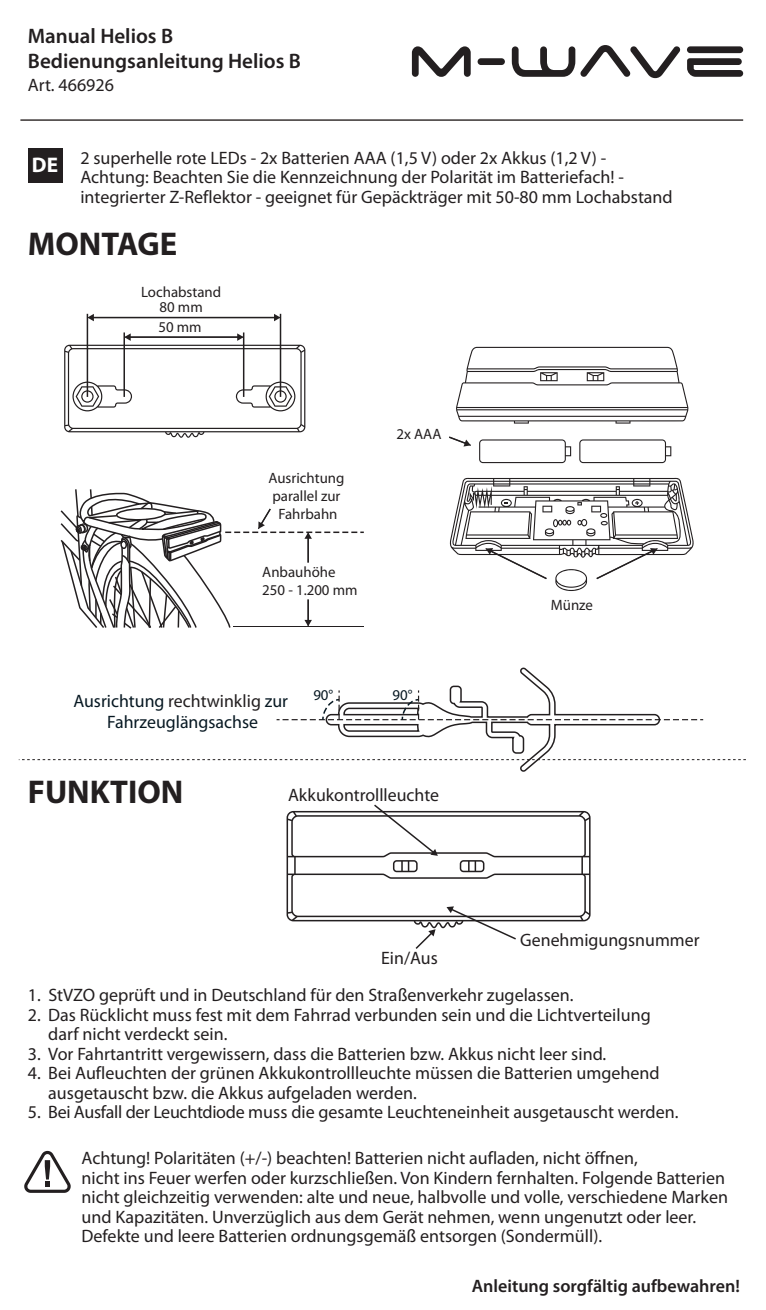
<style>
.page{position:relative;width:766px;height:1310px;background:#fff}
.page>*{position:absolute;margin:0;border:0;box-sizing:border-box;transform-origin:0 0}
.t1{font:700 33px "Myriad Pro";color:#231f20}
.t2{font:700 21.3px "Myriad Pro";color:#fff}
.t3{font:600 21px/25.2px "Myriad Pro";color:#231f20}
.t4{font:18px/19.5px "Myriad Pro";color:#231f20}
.t5{font:18px/21px "Myriad Pro";color:#071822;text-align:center}
.t6{font:600 18px "Myriad Pro";color:#231f20}
.t7{font:15px/18px "Myriad Pro";color:#231f20;text-align:center}
.t8{font:15px "Myriad Pro";color:#071822}
.s1{color:#231f20}
</style>
<div class="page">
<svg style="left:412px;top:46px;width:58px;height:31px"></svg>
<div style="left:477px;top:58px;width:27px;height:7px;background:#231f20;border-radius:3px"></div>
<div style="left:686px;top:46px;width:57px;height:7px;background:#231f20;border-radius:3px"></div>
<svg style="left:687px;top:58px;width:56px;height:19px"></svg>
<svg style="left:511px;top:45px;width:169px;height:33px"></svg>
<hr style="left:20px;top:119px;width:723px;height:2px;background:#181110">
<div style="left:28px;top:149px;width:34px;height:34px;background:#231f20"></div>
<svg style="left:60px;top:489px;width:304px;height:140px"></svg>
<svg style="left:286px;top:804px;width:304px;height:145px"></svg>
<hr style="left:87px;top:314px;width:1px;height:83px;background:#231f20">
<hr style="left:123px;top:332px;width:2px;height:65px;background:#231f20">
<hr style="left:243px;top:332px;width:1px;height:65px;background:#231f20">
<hr style="left:93px;top:317px;width:182px;height:1px;background:#231f20">
<svg style="left:274px;top:314px;width:6px;height:7px"></svg>
<svg style="left:88px;top:314px;width:6px;height:7px"></svg>
<hr style="left:280px;top:314px;width:1px;height:83px;background:#231f20">
<svg style="left:64px;top:333px;width:241px;height:105px"></svg>
<svg style="left:456px;top:347px;width:232px;height:76px"></svg>
<svg style="left:579px;top:439px;width:92px;height:24px"></svg>
<svg style="left:479px;top:439px;width:92px;height:24px"></svg>
<svg style="left:449px;top:436px;width:21px;height:10px"></svg>
<svg style="left:449px;top:478px;width:244px;height:113px"></svg>
<svg style="left:24px;top:1151px;width:47px;height:42px"></svg>
<svg style="left:19px;top:667px;width:726px;height:105px"></svg>
<p class="t3" style="left:28px;top:23px;width:274px">Manual Helios B<br>Bedienungsanleitung Helios B</p>
<p class="t4" style="left:28px;top:74px;width:88px">Art. 466926</p>
<p class="t2" style="left:32px;top:151px;width:28px">DE</p>
<p class="t4" style="left:80px;top:148px;width:593px">2 superhelle rote LEDs - 2x Batterien AAA (1,5 V) oder 2x Akkus (1,2 V) -<br>Achtung: Beachten Sie die Kennzeichnung der Polarität im Batteriefach! - integrierter Z-Reflektor - geeignet für Gepäckträger mit 50-80 mm Lochabstand</p>
<h1 class="t1" style="left:28px;top:222px;width:151px">MONTAGE</h1>
<p class="t7" style="left:141px;top:284px;width:82px;line-height:15px">Lochabstand<br>80 mm</p>
<p class="t7" style="left:158px;top:318px;width:45px">50 mm</p>
<p class="t7" style="left:268px;top:468px;width:77px">Ausrichtung parallel zur<br>Fahrbahn</p>
<p class="t7" style="left:262px;top:563px;width:97px;text-align:left">Anbauhöhe<br>250 - 1.200 mm</p>
<p class="t7" style="left:396px;top:425px;width:46px">2x AAA</p>
<p class="t5" style="left:73px;top:690px;width:216px">Ausrichtung <span class="s1">rechtwinklig</span> zur<br>Fahrzeuglängsachse</p>
<p class="t8" style="left:313px;top:685px;width:21px">90°</p>
<p class="t8" style="left:392px;top:685px;width:21px">90°</p>
<h1 class="t1" style="left:28px;top:770px;width:157px">FUNKTION</h1>
<p class="t4" style="left:288px;top:785px;width:152px">Akkukontrollleuchte</p>
<p class="t4" style="left:381px;top:948px;width:58px">Ein/Aus</p>
<p class="t7" style="left:550px;top:595px;width:44px">Münze</p>
<p class="t4" style="left:520px;top:930px;width:181px">Genehmigungsnummer</p>
<p class="t4" style="left:28px;top:985px;width:547px">1. StVZO geprüft und in Deutschland für den Straßenverkehr zugelassen.</p>
<p class="t4" style="left:48px;top:1004px;width:603px;text-indent:-20px">2. Das Rücklicht muss fest mit dem Fahrrad verbunden sein und die Lichtverteilung darf nicht verdeckt sein.</p>
<p class="t4" style="left:28px;top:1043px;width:580px">3. Vor Fahrtantritt vergewissern, dass die Batterien bzw. Akkus nicht leer sind.</p>
<p class="t4" style="left:48px;top:1063px;width:612px;text-indent:-20px">4. Bei Aufleuchten der grünen Akkukontrollleuchte müssen die Batterien umgehend ausgetauscht bzw. die Akkus aufgeladen werden.</p>
<p class="t4" style="left:28px;top:1102px;width:652px">5. Bei Ausfall der Leuchtdiode muss die gesamte Leuchteneinheit ausgetauscht werden.</p>
<p class="t4" style="left:81px;top:1148px;width:648px">Achtung! Polaritäten (+/-) beachten! Batterien nicht aufladen, nicht öffnen,<br>nicht ins Feuer werfen oder kurzschließen. Von Kindern fernhalten. Folgende Batterien nicht gleichzeitig verwenden: alte und neue, halbvolle und volle, verschiedene Marken und Kapazitäten. Unverzüglich aus dem Gerät nehmen, wenn ungenutzt oder leer.<br>Defekte und leere Batterien ordnungsgemäß entsorgen (Sondermüll).</p>
<p class="t6" style="left:471px;top:1274px;width:269px">Anleitung sorgfältig aufbewahren!</p>
</div>
